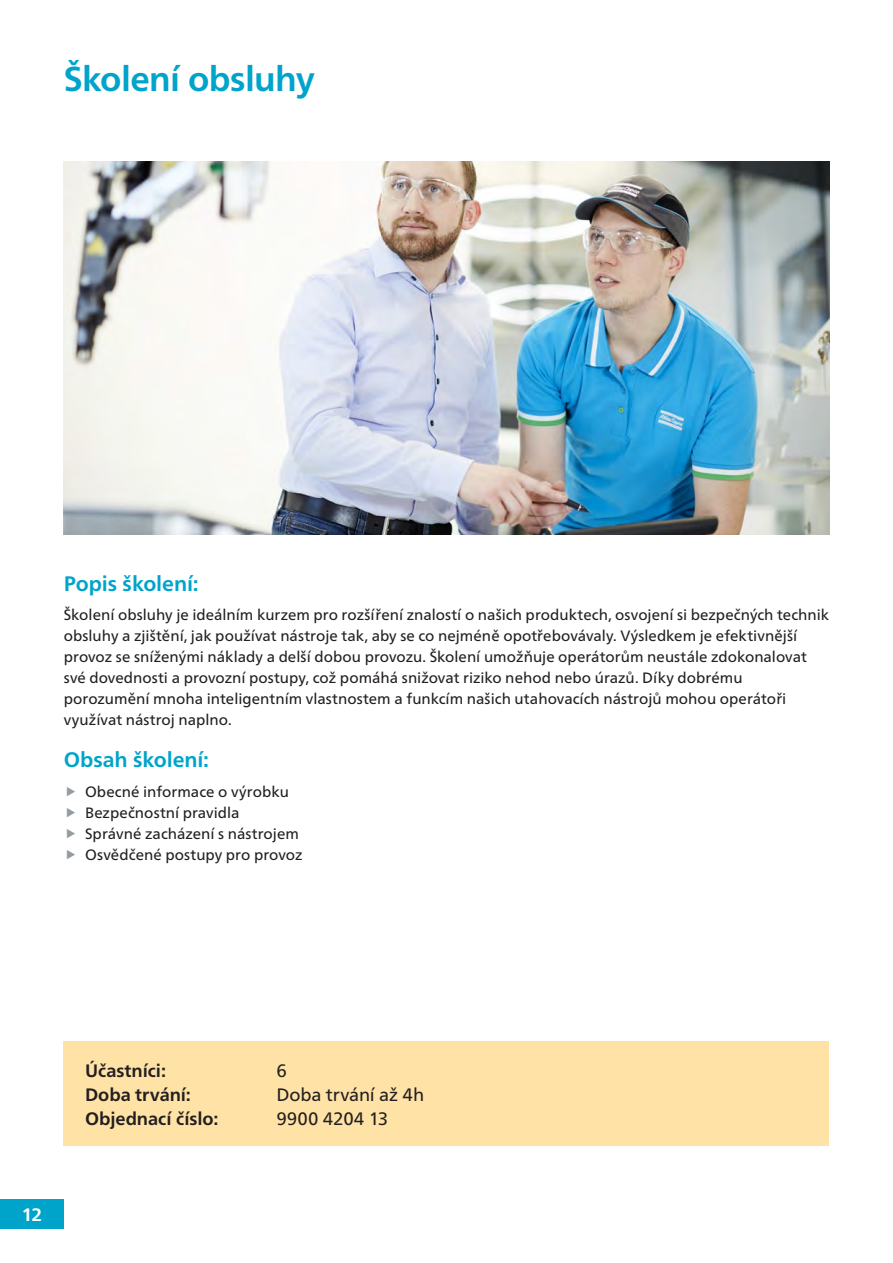
<style>
.page{position:relative;width:893px;height:1263px;background:#fff}
.page>*{position:absolute;margin:0;border:0;box-sizing:border-box;transform-origin:0 0}
.headline_37pt{font:700 34.5px "Frutiger Neue LT Pro";letter-spacing:-.02em;color:#00a4ca}
.bodytext{font:700 21px "Frutiger Neue LT Pro";letter-spacing:-.005em;color:#00a4ca}
.bodytext-2{font:700 18px "Frutiger Neue LT Pro";letter-spacing:-.005em;color:#231f20}
.bodytext-3{font:18px "Frutiger Neue LT Pro";letter-spacing:-.005em;color:#231f20}
.t1{font:700 18px "Frutiger Neue LT Pro";color:#fff}
.bodytext-4{font:15px/21px "Frutiger Neue LT Pro";color:#231f20}
</style>
<div class="page">
<div style="left:0;top:1199px;width:64px;height:30px;background:#00a4ca"></div>
<div style="left:64px;top:1042px;width:765px;height:104px;background:#ffe2a5"></div>
<img style="left:64px;top:162px;width:765px;height:373px">
<p class="headline_37pt" style="left:64px;top:59px;width:253px">Školení obsluhy</p>
<p class="bodytext" style="left:64px;top:571px;width:136px">Popis školení:</p>
<p class="bodytext-4" style="left:64px;top:604px;width:767px">Školení obsluhy je ideálním kurzem pro rozšíření znalostí o našich produktech, osvojení si bezpečných technik obsluhy a zjištění, jak používat nástroje tak, aby se co nejméně opotřebovávaly. Výsledkem je efektivnější provoz se sníženými náklady a delší dobou provozu. Školení umožňuje operátorům neustále zdokonalovat své dovednosti a provozní postupy, což pomáhá snižovat riziko nehod nebo úrazů. Díky dobrému porozumění mnoha inteligentním vlastnostem a funkcím našich utahovacích nástrojů mohou operátoři využívat nástroj naplno.</p>
<p class="bodytext" style="left:64px;top:747px;width:147px">Obsah školení:</p>
<p class="bodytext-4" style="left:85px;top:781px;width:205px">Obecné informace o výrobku</p>
<p class="bodytext-4" style="left:85px;top:802px;width:156px">Bezpečnostní pravidla</p>
<p class="bodytext-4" style="left:85px;top:823px;width:215px">Správné zacházení s nástrojem</p>
<p class="bodytext-4" style="left:85px;top:844px;width:219px">Osvědčené postupy pro provoz</p>
<p class="t1" style="left:22px;top:1204px;width:22px">12</p>
<p class="bodytext-2" style="left:85px;top:1060px;width:83px">Účastníci:</p>
<p class="bodytext-3" style="left:276px;top:1059px;width:12px">6</p>
<p class="bodytext-2" style="left:85px;top:1084px;width:107px">Doba trvání:</p>
<p class="bodytext-3" style="left:276px;top:1083px;width:149px">Doba trvání až 4h</p>
<p class="bodytext-2" style="left:85px;top:1108px;width:135px">Objednací číslo:</p>
<p class="bodytext-3" style="left:276px;top:1107px;width:113px">9900 4204 13</p>
</div>
